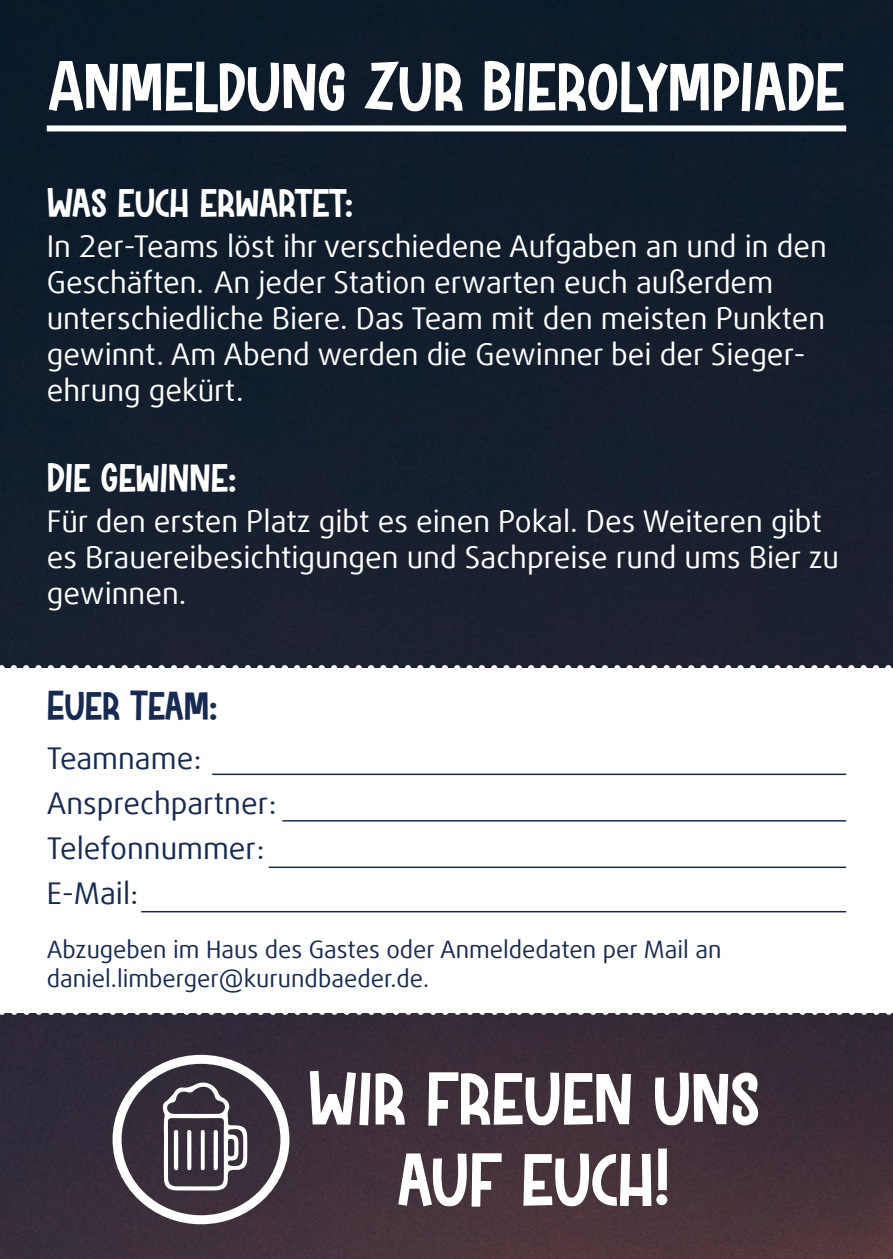
<style>
.page{position:relative;width:893px;height:1259px;background:#fff}
.page>*{position:absolute;margin:0;border:0;box-sizing:border-box;transform-origin:0 0}
.t1{font:78px/81px "Rockinsoda";color:#fff;text-align:center}
.t2{font:72px "Rockinsoda";color:#fff}
.t3{font:42px "Rockinsoda";color:#fff}
.t4{font:42px "Rockinsoda";color:#172b52}
.t5{font:30px/36px "Daxline Offc";color:#fff}
.t6{font:30px/45px "Daxline Offc";color:#172b52}
.t7{font:24px/28.8px "Daxline Offc";color:#172b52}
</style>
<div class="page">
<img style="left:0;top:0;width:893px;height:1259px">
<div style="left:47px;top:125px;width:799px;height:6px;background:#fff"></div>
<div style="left:0;top:668px;width:893px;height:344px;background:#fff"></div>
<hr style="left:212px;top:773px;width:634px;height:2px;background:#172b52">
<hr style="left:282px;top:820px;width:564px;height:1px;background:#172b52">
<hr style="left:269px;top:866px;width:577px;height:2px;background:#172b52">
<hr style="left:141px;top:911px;width:705px;height:1px;background:#172b52">
<div style="left:113px;top:1054px;width:176px;height:170px;border:9px solid #fff;border-radius:50%"></div>
<svg style="left:162px;top:1080px;width:85px;height:110px"></svg>
<svg style="left:0;top:665px;width:893px;height:3px"></svg>
<svg style="left:0;top:1012px;width:893px;height:3px"></svg>
<h2 class="t2" style="left:49px;top:40px;width:797px">ANMELDUNG ZUR BIEROLYMPIADE</h2>
<h3 class="t3" style="left:47px;top:175px;width:308px">WAS EUCH ERWARTET:</h3>
<p class="t5" style="left:47px;top:228px;width:782px">In 2er-Teams löst ihr verschiedene Aufgaben an und in den Geschäften. An jeder Station erwarten euch außerdem unterschiedliche Biere. Das Team mit den meisten Punkten gewinnt. Am Abend werden die Gewinner bei der Sieger&shy;ehrung gekürt.</p>
<h3 class="t3" style="left:47px;top:450px;width:191px">DIE GEWINNE:</h3>
<p class="t5" style="left:47px;top:503px;width:794px">Für den ersten Platz gibt es einen Pokal. Des Weiteren gibt es Brauereibesichtigungen und Sachpreise rund ums Bier zu gewinnen.</p>
<h3 class="t4" style="left:47px;top:678px;width:172px">EUER TEAM:</h3>
<p class="t6" style="left:47px;top:736px;width:232px">Teamname:<br>Ansprechpartner:<br>Telefonnummer:<br>E-Mail:</p>
<p class="t7" style="left:47px;top:935px;width:676px">Abzugeben im Haus des Gastes oder Anmeldedaten per Mail an daniel.limberger@kurundbaeder.de.</p>
<h1 class="t1" style="left:308px;top:1056px;width:453px">WIR FREUEN UNS<br>AUF EUCH!</h1>
</div>
